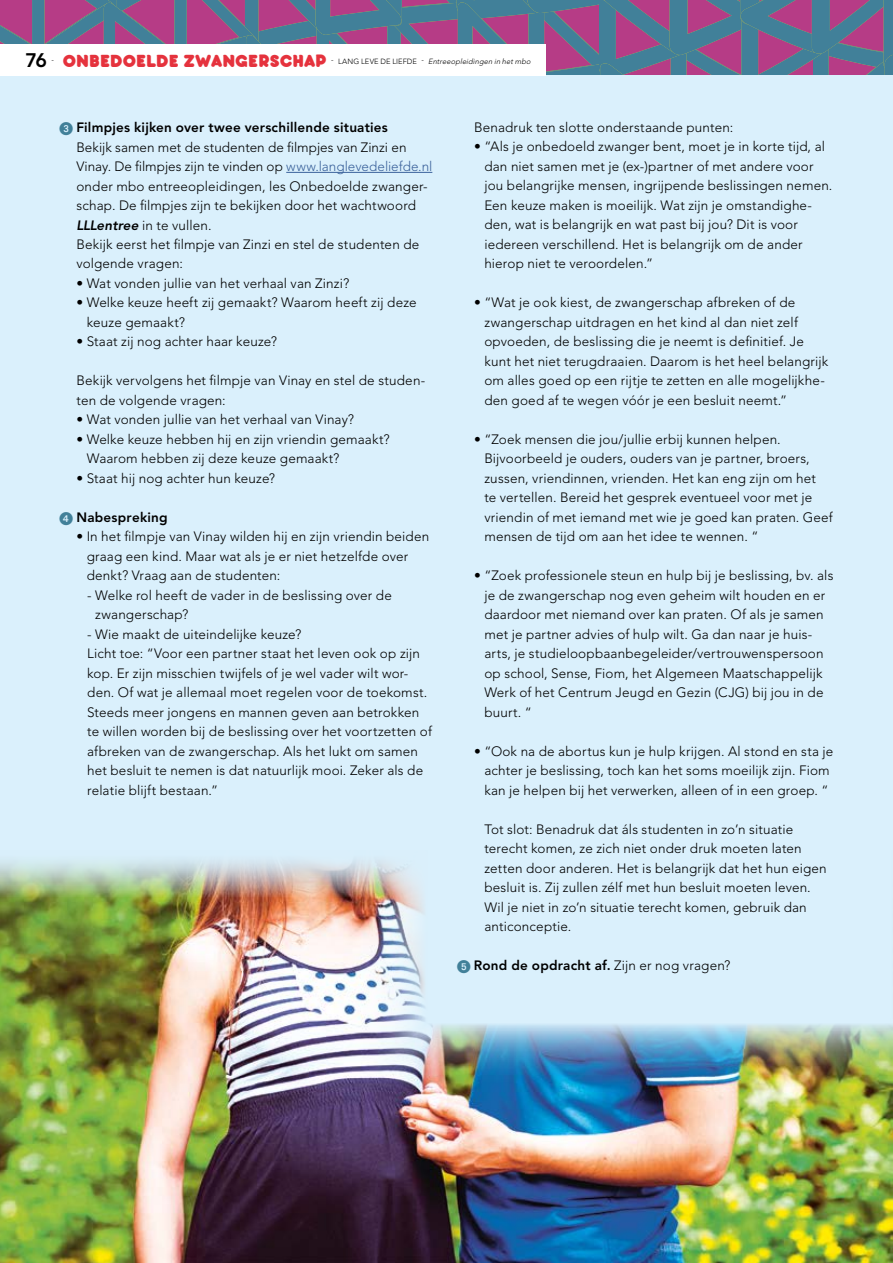
<style>
.page{position:relative;width:893px;height:1263px;background:#daf0fc}
.page>*{position:absolute;margin:0;border:0;box-sizing:border-box;transform-origin:0 0}
.t1{font:900 19.5px "bubbleboddy";color:#e5323d}
.t2{font:800 19.5px "Avenir LT Std";color:#000}
.t3{font:300 13.5px/19.5px "Avenir LT Std";letter-spacing:.01em;color:#000}
.t4{font:800 13.5px "Avenir LT Std";letter-spacing:.015em;color:#000}
.t5{font:italic 300 7.5px "Avenir LT Std";color:#000}
.t6{font:300 7.5px "Avenir LT Std";color:#000}
.s1{font-style:normal}
.s2{font-family:"European Pi One";font-weight:400;color:#418099}
.s3{font-weight:800}
.s4{color:#3b629b}
.s5{font-weight:800;font-style:italic}
.s6{font-weight:300}
</style>
<div class="page">
<img style="left:0;top:860px;width:893px;height:403px">
<img style="left:364px;top:860px;width:529px;height:226px">
<hr style="left:286px;top:172px;width:146px;height:1px;background:#3b629b">
<svg style="left:0;top:0;width:893px;height:75px;background:#76628f"></svg>
<div style="left:0;top:44px;width:546px;height:31px;background:#fff"></div>
<h1 class="t2" style="left:26px;top:49px;width:23px">76</h1>
<p class="t6" style="left:51px;top:55px;width:4px">-</p>
<h1 class="t1" style="left:63px;top:47px;width:266px">ONBEDOELDE ZWANGERSCHAP</h1>
<p class="t5" style="left:331px;top:57px;width:203px"><sup>-</sup> <span class="s1">LA N G L EV E D E L I E F D E </span><sup>-</sup> Entreeopleidingen in hetmbo</p>
<p class="t3" style="left:76px;top:118px;width:357px;text-indent:-17px"><span class="s2">3</span> <span class="s3">Filmpjes kijken over twee verschillende situaties<br></span>Bekijk samen met de studenten de filmpjes van Zinzi en Vinay. De filmpjes zijn te vinden op <span class="s4">www.langlevedeliefde.nl </span>onder mbo entreeopleidingen, les Onbedoelde zwanger&shy;schap. De filmpjes zijn te bekijken door het wachtwoord <span class="s5">LLLentree</span> in te vullen.<br>Bekijk eerst het filmpje van Zinzi en stel de studenten de volgende vragen:</p>
<p class="t3" style="left:76px;top:274px;width:274px">• Wat vonden jullie van het verhaal van Zinzi?</p>
<p class="t3" style="left:87px;top:293px;width:331px;text-indent:-10px">• Welke keuze heeft zij gemaakt? Waarom heeft zij deze keuze gemaakt?</p>
<p class="t3" style="left:77px;top:332px;width:202px">• Staat zij nog achter haar keuze?</p>
<p class="t3" style="left:77px;top:371px;width:350px">Bekijk vervolgens het filmpje van Vinay en stel de studen&shy;ten de volgende vragen:</p>
<p class="t3" style="left:77px;top:410px;width:279px">• Wat vonden jullie van het verhaal van Vinay?</p>
<p class="t3" style="left:87px;top:430px;width:304px;text-indent:-10px">• Welke keuze hebben hij en zijn vriendin gemaakt?<br>Waarom hebben zij deze keuze gemaakt?</p>
<p class="t3" style="left:77px;top:469px;width:200px">• Staat hij nog achter hun keuze?</p>
<p class="t4" style="left:60px;top:509px;width:110px"><span class="s2">4</span> Nabespreking</p>
<p class="t3" style="left:87px;top:527px;width:344px;text-indent:-10px">• In het filmpje van Vinay wilden hij en zijn vriendin beiden graag een kind. Maar wat als je er niet hetzelfde over denkt? Vraag aan de studenten:</p>
<p class="t3" style="left:95px;top:586px;width:298px;text-indent:-8px">- Welke rol heeft de vader in de beslissing over de zwangerschap?</p>
<p class="t3" style="left:87px;top:625px;width:346px">- Wie maakt de uiteindelijke keuze?<br>Licht toe: “Voor een partner staat het leven ook op zijn kop. Er zijn misschien twijfels of je wel vader wilt wor&shy;den. Of wat je allemaal moet regelen voor de toekomst.<br>Steeds meer jongens en mannen geven aan betrokken te willen worden bij de beslissing over het voortzetten of afbreken van de zwangerschap. Als het lukt om samen het besluit te nemen is dat natuurlijk mooi. Zeker als de relatie blijft bestaan.”</p>
<p class="t3" style="left:474px;top:117px;width:261px">Benadruk ten slotte onderstaande punten:</p>
<p class="t3" style="left:484px;top:137px;width:349px;text-indent:-10px">• “Als je onbedoeld zwanger bent, moet je in korte tijd, al dan niet samen met je (ex-)partner of met andere voor jou belangrijke mensen, ingrijpende beslissingen nemen.<br>Een keuze maken is moeilijk. Wat zijn je omstandighe&shy;den, wat is belangrijk en wat past bij jou? Dit is voor iedereen verschillend. Het is belangrijk om de ander hierop niet te veroordelen.”</p>
<p class="t3" style="left:484px;top:293px;width:345px;text-indent:-10px">• “Wat je ook kiest, de zwangerschap afbreken of de zwangerschap uitdragen en het kind al dan niet zelf opvoeden, de beslissing die je neemt is definitief. Je kunt het niet terugdraaien. Daarom is het heel belangrijk om alles goed op een rijtje te zetten en alle mogelijkhe&shy;den goed af te wegen vóór je een besluit neemt.”</p>
<p class="t3" style="left:484px;top:429px;width:350px;text-indent:-10px">• “Zoek mensen die jou/jullie erbij kunnen helpen.<br>Bijvoorbeeld je ouders, ouders van je partner, broers, zussen, vriendinnen, vrienden. Het kan eng zijn om het<br>te vertellen. Bereid het gesprek eventueel voor met je vriendin of met iemand met wie je goed kan praten. Geef mensen de tijd om aan het idee te wennen. “</p>
<p class="t3" style="left:484px;top:566px;width:351px;text-indent:-10px">• “Zoek professionele steun en hulp bij je beslissing, bv. als je de zwangerschap nog even geheim wilt houden en er daardoor met niemand over kan praten. Of als je samen met je partner advies of hulp wilt. Ga dan naar je huis&shy;arts, je studieloopbaanbegeleider/vertrouwenspersoon op school, Sense, Fiom, het Algemeen Maatschappelijk Werk of het Centrum Jeugd en Gezin (CJG) bij jou in de buurt. “</p>
<p class="t3" style="left:474px;top:741px;width:361px;text-align:center">• “Ook na de abortus kun je hulp krijgen. Al stond en sta je achter je beslissing, toch kan het soms moeilijk zijn. Fiom kan je helpen bij het verwerken, alleen of in een groep. “</p>
<p class="t3" style="left:484px;top:819px;width:344px">Tot slot: Benadruk dat áls studenten in zo’n situatie terecht komen, ze zich niet onder druk moeten laten zetten door anderen. Het is belangrijk dat het hun eigen besluit is. Zij zullen zélf met hun besluit moeten leven.<br>Wil je niet in zo’n situatie terecht komen, gebruik dan anticonceptie.</p>
<p class="t4" style="left:457px;top:957px;width:275px"><span class="s2">5</span> Rond de opdracht af. <span class="s6">Zijn er nog vragen?</span></p>
</div>
